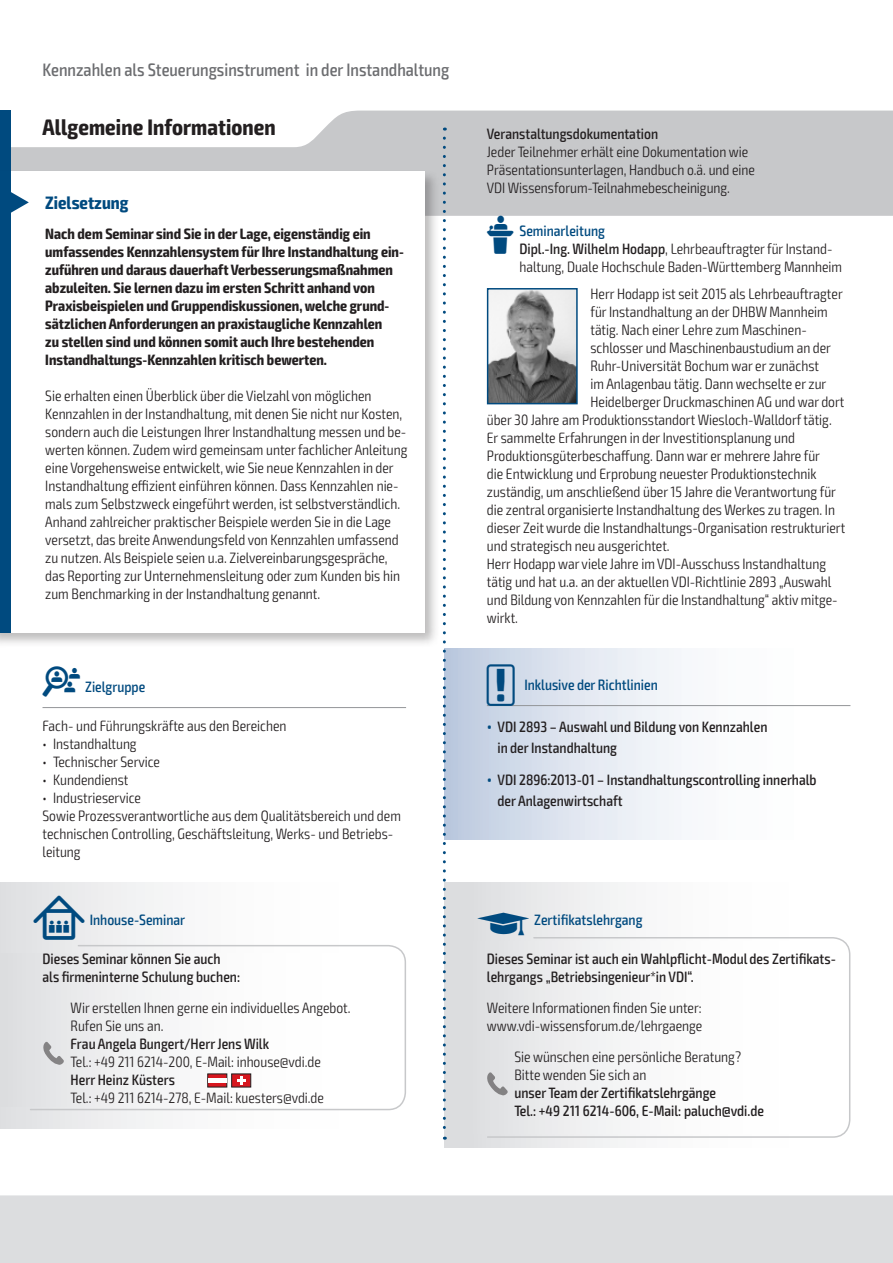
<style>
.page{position:relative;width:893px;height:1263px;background:#fff}
.page>*{position:absolute;margin:0;border:0;box-sizing:border-box;transform-origin:0 0}
.t1{font:700 condensed 22.5px "Exo 2";letter-spacing:.005em;color:#231f20}
.t2{font:500 condensed 18px "Exo 2";color:#6c6d70}
.t3{font:700 condensed 18px "Exo 2";color:#004a7f}
.t4{font:300 condensed 15px/18px "Exo 2";color:#231f20}
.t5{font:500 condensed 15px/18px "Exo 2";color:#231f20}
.t6{font:700 condensed 15px/18px "Exo 2";color:#231f20}
.t7{font:500 condensed 15px "Exo 2";color:#004a7f}
.s1{font-family:"VDI Iconset S4 A Regular";font-weight:400;font-stretch:normal}
.s2{font-family:"VDI Iconset S4 A Regular";font-weight:400;font-stretch:normal;font-size:15.45px}
.s3{font-family:"VDI Iconset S4 A Regular";font-weight:400;font-stretch:normal;color:#004a7f}
.s4{font-weight:500;color:#004a7f}
.s5{font-weight:500}
.s6{font-family:"VDI Iconset S4 A Regular";font-weight:400;font-stretch:normal;font-size:19.5px}
.s7{font-size:18px;color:#004a7f}
</style>
<div class="page">
<div style="left:0;top:1195px;width:893px;height:68px;background:#dcdddf"></div>
<svg style="left:11px;top:111px;width:881px;height:105px;fill:#c7c8ca"></svg>
<hr style="left:892px;top:111px;width:1px;height:105px;background:#004a7f">
<div style="left:0;top:111px;width:11px;height:63px;background:#004a7f"></div>
<hr style="left:43px;top:707px;width:363px;height:1px;background:#939598">
<div style="left:0;top:168px;width:440px;height:480px;background:#231f20;opacity:.3"></div>
<div style="left:0;top:171px;width:424px;height:462px;background:#fff"></div>
<div style="left:0;top:171px;width:11px;height:462px;background:#004a7f"></div>
<svg style="left:11px;top:192px;width:18px;height:21px"></svg>
<img style="left:490px;top:291px;width:85px;height:110px">
<div style="left:487px;top:288px;width:91px;height:116px;border:2px solid #004a7f"></div>
<div style="left:444px;top:882px;width:406px;height:265px;background:linear-gradient(to right,#dfe0e2,#fff)"></div>
<svg style="left:486px;top:936px;width:365px;height:202px"></svg>
<div style="left:444px;top:942px;width:394px;height:191px;background:linear-gradient(to right,#dfe0e2,#fff)"></div>
<svg style="left:487px;top:1072px;width:21px;height:24px"></svg>
<div style="left:444px;top:648px;width:406px;height:191px;background:linear-gradient(to right,#c6d1e4,#fff)"></div>
<div style="left:444px;top:648px;width:406px;height:59px;background:linear-gradient(to right,#c6d1e4,#fff)"></div>
<hr style="left:487px;top:705px;width:363px;height:1px;background:#939598">
<div style="left:0;top:882px;width:406px;height:247px;background:linear-gradient(to right,#e4e5e7,#fff)"></div>
<svg style="left:29px;top:944px;width:377px;height:167px"></svg>
<div style="left:0;top:954px;width:383px;height:152px;background:linear-gradient(to right,#e2e3e5,#fff)"></div>
<svg style="left:207px;top:1073px;width:44px;height:14px"></svg>
<hr style="left:208px;top:1078px;width:19px;height:4px;background:#fff">
<svg style="left:43px;top:1042px;width:21px;height:23px"></svg>
<svg style="left:443px;top:138px;width:3px;height:1002px"></svg>
<p class="t2" style="left:43px;top:59px;width:408px">Kennzahlen als Steuerungsinstrument in der Instandhaltung</p>
<h1 class="t1" style="left:43px;top:113px;width:235px">Allgemeine Informationen</h1>
<p class="t5" style="left:487px;top:125px;width:173px">Veranstaltungsdokumentation</p>
<p class="t4" style="left:487px;top:143px;width:270px">Jeder Teilnehmer erhält eine Dokumentation wie<br>Präsentationsunterlagen, Handbuch o.ä. und eine<br>VDI Wissensforum-Teilnahmebescheinigung.</p>
<p class="t3" style="left:45px;top:192px;width:85px">Zielsetzung</p>
<p class="t6" style="left:45px;top:225px;width:360px">Nach dem Seminar sind Sie in der Lage, eigenständig ein umfassendes Kennzahlensystem für Ihre Instandhaltung ein&shy;zuführen und daraus dauerhaft Verbesserungsmaßnahmen abzuleiten. Sie lernen dazu im ersten Schritt anhand von Praxisbeispielen und Gruppendiskussionen, welche grund&shy;sätzlichen Anforderungen an praxistaugliche Kennzahlen<br>zu stellen sind und können somit auch Ihre bestehenden Instandhaltungs-Kennzahlen kritisch bewerten.</p>
<p class="t4" style="left:45px;top:387px;width:364px">Sie erhalten einen Überblick über die Vielzahl von möglichen Kennzahlen in der Instandhaltung, mit denen Sie nicht nur Kosten, sondern auch die Leistungen Ihrer Instandhaltung messen und be&shy;werten können. Zudem wird gemeinsam unter fachlicher Anleitung eine Vorgehensweise entwickelt, wie Sie neue Kennzahlen in der Instandhaltung effizient einführen können. Dass Kennzahlen nie&shy;mals zum Selbstzweck eingeführt werden, ist selbstverständlich.<br>Anhand zahlreicher praktischer Beispiele werden Sie in die Lage versetzt, das breite Anwendungsfeld von Kennzahlen umfassend zu nutzen. Als Beispiele seien u.a. Zielvereinbarungsgespräche, das Reporting zur Unternehmensleitung oder zum Kunden bis hin zum Benchmarking in der Instandhaltung genannt.</p>
<p class="t7" style="left:43px;top:678px;width:104px"><span class="s1">Z</span> Zielgruppe</p>
<p class="t4" style="left:43px;top:717px;width:246px">Fach- und Führungskräfte aus den Bereichen</p>
<p class="t4" style="left:43px;top:735px;width:96px">• Instandhaltung</p>
<p class="t4" style="left:43px;top:753px;width:119px">• Technischer Service</p>
<p class="t4" style="left:43px;top:771px;width:87px">• Kundendienst</p>
<p class="t4" style="left:43px;top:789px;width:360px">• Industrieservice<br>Sowie Prozessverantwortliche aus dem Qualitätsbereich und dem technischen Controlling, Geschäftsleitung, Werks- und Betriebs&shy;leitung</p>
<p class="t7" style="left:33px;top:911px;width:153px"><span class="s2">I</span> Inhouse-Seminar</p>
<p class="t5" style="left:43px;top:950px;width:199px">Dieses Seminar können Sie auch als firmeninterne Schulung buchen:</p>
<p class="t4" style="left:71px;top:999px;width:282px">Wir erstellen Ihnen gerne ein individuelles Angebot.<br>Rufen Sie uns an.</p>
<p class="t5" style="left:71px;top:1035px;width:200px">Frau Angela Bungert/Herr Jens Wilk</p>
<p class="t4" style="left:71px;top:1053px;width:252px">Tel.: +49 211 6214-200, E-Mail: inhouse@vdi.de</p>
<p class="t5" style="left:71px;top:1071px;width:106px">Herr Heinz Küsters</p>
<p class="t4" style="left:71px;top:1089px;width:255px">Tel.: +49 211 6214-278, E-Mail: kuesters@vdi.de</p>
<p class="t4" style="left:519px;top:222px;width:324px;text-indent:-33px"><span class="s3">L</span> <span class="s4">Seminarleitung<br></span><span class="s5">Dipl.-Ing. Wilhelm Hodapp</span>, Lehrbeauftragter für Instand&shy;haltung, Duale Hochschule Baden-Württemberg Mannheim</p>
<p class="t4" style="left:590px;top:285px;width:254px">Herr Hodapp ist seit 2015 als Lehrbeauftragter</p>
<p class="t4" style="left:590px;top:303px;width:239px">für Instandhaltung an der DHBW Mannheim</p>
<p class="t4" style="left:590px;top:321px;width:218px">tätig. Nach einer Lehre zum Maschinen-</p>
<p class="t4" style="left:590px;top:339px;width:242px">schlosser und Maschinenbaustudium an der</p>
<p class="t4" style="left:590px;top:357px;width:230px">Ruhr-Universität Bochum war er zunächst</p>
<p class="t4" style="left:590px;top:375px;width:237px">im Anlagenbau tätig. Dann wechselte er zur</p>
<p class="t4" style="left:590px;top:393px;width:256px">Heidelberger Druckmaschinen AG und war dort</p>
<p class="t4" style="left:487px;top:411px;width:346px">über 30 Jahre am Produktionsstandort Wiesloch-Walldorf tätig.</p>
<p class="t4" style="left:487px;top:429px;width:310px">Er sammelte Erfahrungen in der Investitionsplanung und</p>
<p class="t4" style="left:487px;top:447px;width:335px">Produktionsgüterbeschaffung. Dann war er mehrere Jahre für</p>
<p class="t4" style="left:487px;top:465px;width:331px">die Entwicklung und Erprobung neuester Produktionstechnik</p>
<p class="t4" style="left:487px;top:483px;width:351px">zuständig, um anschließend über 15 Jahre die Verantwortung für</p>
<p class="t4" style="left:487px;top:501px;width:350px">die zentral organisierte Instandhaltung des Werkes zu tragen. In</p>
<p class="t4" style="left:487px;top:519px;width:360px">dieser Zeit wurde die Instandhaltungs-Organisation restrukturiert</p>
<p class="t4" style="left:487px;top:537px;width:184px">und strategisch neu ausgerichtet.</p>
<p class="t4" style="left:487px;top:555px;width:341px">Herr Hodapp war viele Jahre im VDI-Ausschuss Instandhaltung</p>
<p class="t4" style="left:487px;top:573px;width:346px">tätig und hat u.a. an der aktuellen VDI-Richtlinie 2893 „Auswahl</p>
<p class="t4" style="left:487px;top:591px;width:352px">und Bildung von Kennzahlen für die Instandhaltung“ aktiv mitge-</p>
<p class="t4" style="left:487px;top:609px;width:33px">wirkt.</p>
<p class="t7" style="left:487px;top:676px;width:172px"><span class="s6">!</span> Inklusive der Richtlinien</p>
<p class="t5" style="left:497px;top:717px;width:271px;line-height:21px;text-indent:-11px"><span class="s7">•</span> VDI 2893 – Auswahl und Bildung von Kennzahlen in der Instandhaltung</p>
<p class="t5" style="left:497px;top:769px;width:321px;line-height:21px;text-indent:-11px"><span class="s7">•</span> VDI 2896:2013-01 – Instandhaltungscontrolling innerhalb der Anlagenwirtschaft</p>
<p class="t7" style="left:478px;top:911px;width:166px"><span class="s1">z</span> Zertifikatslehrgang</p>
<p class="t5" style="left:487px;top:950px;width:350px">Dieses Seminar ist auch ein Wahlpflicht-Modul des Zertifikats&shy;lehrgangs „Betriebsingenieur*in VDI“.</p>
<p class="t4" style="left:487px;top:999px;width:217px">Weitere Informationen finden Sie unter: www.vdi-wissensforum.de/lehrgaenge</p>
<p class="t4" style="left:514px;top:1048px;width:228px">Sie wünschen eine persönliche Beratung?<br>Bitte wenden Sie sich an</p>
<p class="t5" style="left:514px;top:1084px;width:251px">unser Team der Zertifikatslehrgänge<br>Tel.: +49 211 6214-606, E-Mail: paluch@vdi.de</p>
</div>
